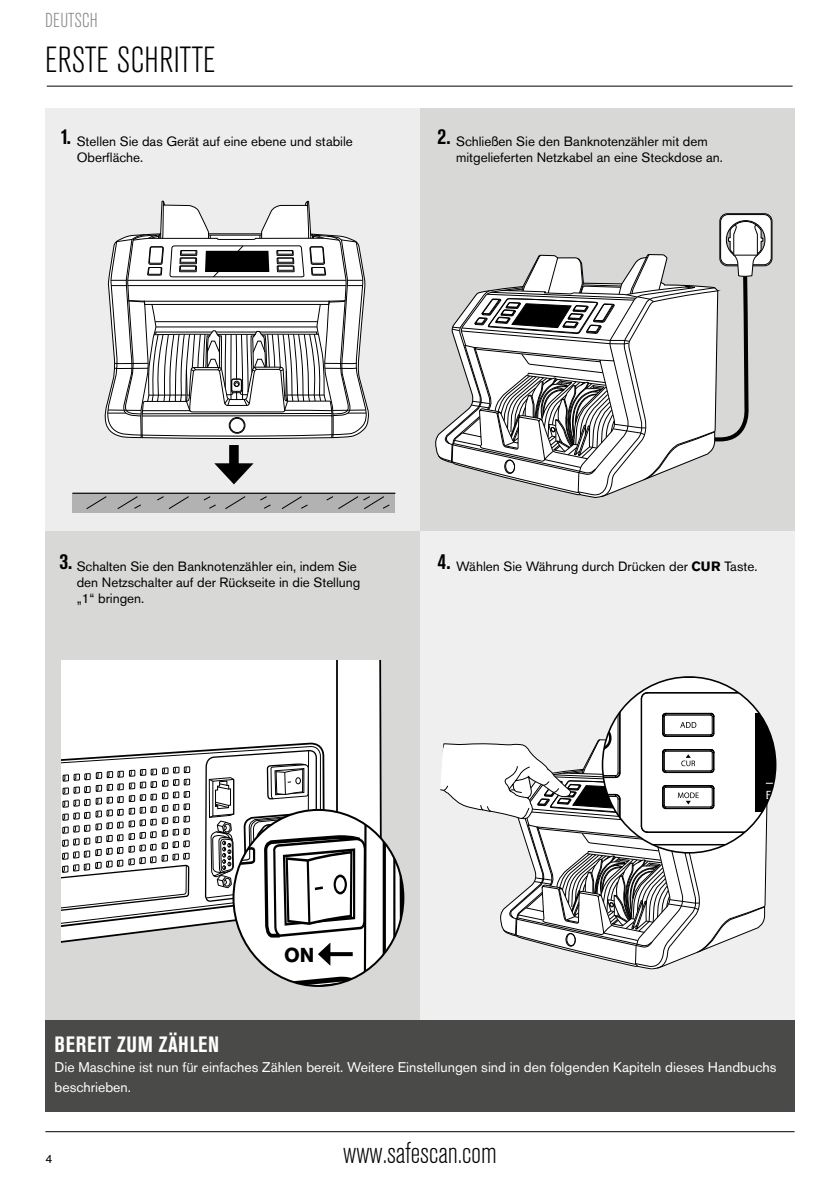
<style>
.page{position:relative;width:840px;height:1191px;background:#fff}
.page>*{position:absolute;margin:0;border:0;box-sizing:border-box;transform-origin:0 0}
.t1{font:300 condensed 36px "Akzidenz Grotesk BE";letter-spacing:.01em;color:#000}
.t2{font:300 condensed 30px "Akzidenz Grotesk BE";color:#000}
.t3{font:700 condensed 22px "Akzidenz Grotesk BE";letter-spacing:.035em;color:#fff}
.t4{font:700 condensed 22px "Akzidenz Grotesk BE";color:#000}
.t5{font:300 condensed 20px "Akzidenz Grotesk BE";letter-spacing:.01em;color:#878787}
.t6{font:700 20px "Akzidenz Grotesk BE";color:#000}
.t7{font:14px/20px "Akzidenz Grotesk BE";color:#fff}
.t8{font:13.4px/16px "Akzidenz Grotesk BE";color:#000}
.t9{font:12px "Akzidenz Grotesk BE";color:#000}
.s1{font-weight:700}
</style>
<div class="page">
<hr style="left:45px;top:1131px;width:749px;height:1px;background:#000">
<div style="left:45px;top:109px;width:375px;height:423px;background:#ededed"></div>
<svg style="left:107px;top:201px;width:259px;height:237px"></svg>
<hr style="left:47px;top:86px;width:745px;height:1px;background:#000">
<div style="left:45px;top:532px;width:375px;height:490px;background:#d8d8d7"></div>
<div style="left:420px;top:109px;width:374px;height:423px;background:#d8d8d7"></div>
<div style="left:420px;top:532px;width:374px;height:490px;background:#efefef"></div>
<div style="left:72px;top:493px;width:323px;height:19px;background:#b3b2b2"></div>
<hr style="left:72px;top:492px;width:323px;height:2px;background:#000">
<svg style="left:86px;top:496px;width:21px;height:13px"></svg>
<svg style="left:225px;top:496px;width:21px;height:13px"></svg>
<svg style="left:157px;top:496px;width:32px;height:13px"></svg>
<svg style="left:117px;top:496px;width:24px;height:13px"></svg>
<svg style="left:203px;top:496px;width:13px;height:13px"></svg>
<svg style="left:260px;top:496px;width:11px;height:13px"></svg>
<svg style="left:281px;top:496px;width:27px;height:13px"></svg>
<svg style="left:326px;top:496px;width:64px;height:13px"></svg>
<div style="left:229px;top:445px;width:9px;height:26px;background:#000"></div>
<svg style="left:214px;top:463px;width:39px;height:21px"></svg>
<div style="left:719px;top:214px;width:52px;height:52px;background:#fff;border-radius:8px"></div>
<div style="left:719px;top:213px;width:53px;height:53px;border:1px solid #000;border-radius:8px"></div>
<div style="left:725px;top:220px;width:39px;height:39px;border:1px solid #000;border-radius:50%"></div>
<div style="left:720px;top:214px;width:51px;height:51px;border:1px solid #000;border-radius:7px"></div>
<svg style="left:438px;top:221px;width:324px;height:277px"></svg>
<div style="left:504px;top:460px;width:10px;height:14px;border:1px solid #000;border-radius:50%"></div>
<div style="left:505px;top:460px;width:9px;height:13px;border:1px solid #000;border-radius:50%"></div>
<svg style="left:190px;top:745px;width:14px;height:182px;background:#f4f4f4"></svg>
<svg style="left:62px;top:660px;width:128px;height:283px;background:#e1e1e1"></svg>
<div style="left:45px;top:1019px;width:749px;height:92px;background:#4a4a49"></div>
<svg style="left:204px;top:660px;width:199px;height:326px"></svg>
<div style="left:602px;top:677px;width:173px;height:176px;background:#fff;border-radius:50%"></div>
<hr style="left:641px;top:698px;width:1px;height:128px;background:#000">
<hr style="left:640px;top:698px;width:1px;height:128px;background:#000">
<svg style="left:640px;top:691px;width:8px;height:8px"></svg>
<hr style="left:647px;top:692px;width:128px;height:1px;background:#000">
<hr style="left:618px;top:703px;width:1px;height:70px;background:#000">
<hr style="left:617px;top:703px;width:1px;height:70px;background:#000">
<hr style="left:619px;top:703px;width:1px;height:70px;background:#000">
<hr style="left:602px;top:677px;width:173px;height:1px;background:#000">
<svg style="left:440px;top:712px;width:335px;height:256px"></svg>
<h3 class="t5" style="left:45px;top:10px;width:54px">DEUTSCH</h3>
<h1 class="t1" style="left:45px;top:40px;width:171px">ERSTE SCHRITTE</h1>
<p class="t8" style="left:77px;top:133px;width:277px;text-indent:-16px"><sup>1.</sup> Stellen Sie das Gerät auf eine ebene und stabile<br>Oberfläche.</p>
<h3 class="t4" style="left:437px;top:123px;width:14px">2.</h3>
<p class="t8" style="left:456px;top:133px;width:268px">Schließen Sie den Banknotenzähler mit dem mitgelieferten Netzkabel an eine Steckdose an.</p>
<h3 class="t4" style="left:60px;top:549px;width:14px">3.</h3>
<h3 class="t4" style="left:437px;top:549px;width:14px">4.</h3>
<p class="t8" style="left:77px;top:558px;width:285px">Schalten Sie den Banknotenzähler ein, indem Sie den Netzschalter auf der Rückseite in die Stellung „1“ bringen.</p>
<p class="t8" style="left:456px;top:558px;width:302px">Wählen Sie Währung durch Drücken der <span class="s1">CUR</span> Taste.</p>
<h3 class="t6" style="left:284px;top:943px;width:32px">ON</h3>
<h3 class="t3" style="left:55px;top:1031px;width:166px">BEREIT ZUM ZÄHLEN</h3>
<p class="t7" style="left:55px;top:1056px;width:723px">Die Maschine ist nun für einfaches Zählen bereit. Weitere Einstellungen sind in den folgenden Kapiteln dieses Handbuchs beschrieben.</p>
<p class="t9" style="left:45px;top:1151px;width:8px">4</p>
<h2 class="t2" style="left:343px;top:1136px;width:155px">www.safescan.com</h2>
</div>
